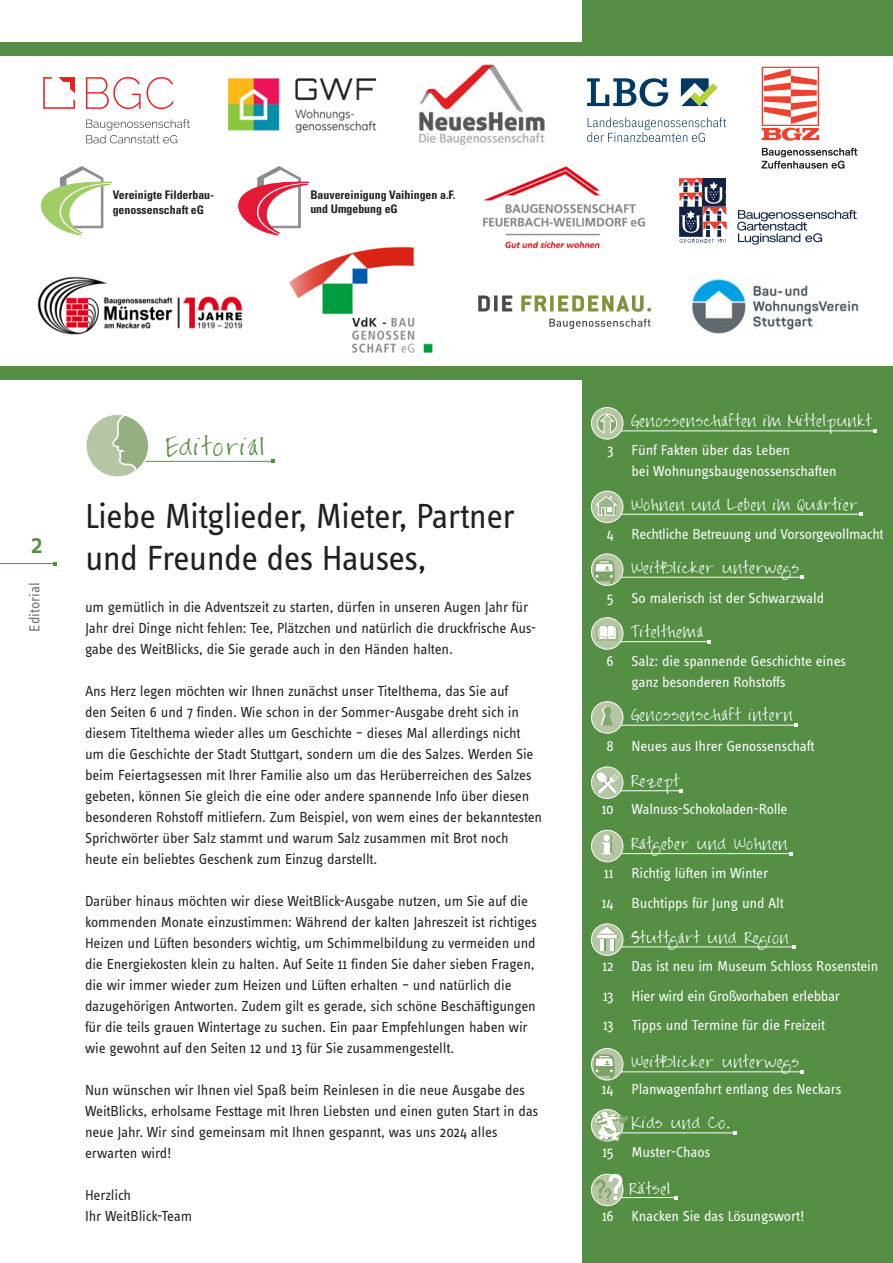
<style>
.page{position:relative;width:893px;height:1263px;background:#fff}
.page>*{position:absolute;margin:0;border:0;box-sizing:border-box;transform-origin:0 0}
.t1{font:36px/42px "Info Text Pro";letter-spacing:-.02em;color:#231f20}
.t2{font:500 27px "Info Text Pro";color:#548f44}
.t3{font:21px "FG Jayne Print";letter-spacing:.1em;color:#548f44}
.t4{font:15px/21px "Info Text Pro";letter-spacing:-.01em;color:#231f20}
.t5{font:15px/21px "Info Text Pro";letter-spacing:-.015em;color:#fff}
.t6{font:15px "Info Text Pro";color:#6c6d70}
.t7{font:13.5px "FG Jayne Print";letter-spacing:.05em;color:#fff}
.t8{font:700 condensed 11.85px/14.2px "Univers LT Std";color:#231f20}
</style>
<div class="page">
<div style="left:583px;top:0;width:310px;height:1263px;background:#548f44"></div>
<hr style="left:0;top:563px;width:55px;height:1px;background:#548f44">
<hr style="left:118px;top:461px;width:155px;height:1px;background:#548f44">
<div style="left:86px;top:414px;width:63px;height:63px;background:#b6c5a4;border-radius:50%"></div>
<svg style="left:112px;top:416px;width:37px;height:59px"></svg>
<div style="left:85px;top:413px;width:65px;height:65px;border:2px solid #fff;border-radius:50%"></div>
<hr style="left:607px;top:430px;width:268px;height:1px;background:#fff">
<div style="left:591px;top:408px;width:32px;height:31px;background:#b6c5a4;border-radius:50%"></div>
<div style="left:591px;top:407px;width:32px;height:32px;border:1px solid #fff;border-radius:50%"></div>
<svg style="left:597px;top:413px;width:21px;height:21px"></svg>
<div style="left:0;top:43px;width:893px;height:337px;background:#548f44"></div>
<div style="left:0;top:57px;width:893px;height:309px;background:#fff"></div>
<hr style="left:608px;top:946px;width:186px;height:1px;background:#fff">
<svg style="left:591px;top:924px;width:32px;height:31px"></svg>
<div style="left:591px;top:923px;width:32px;height:33px;border:1px solid #fff;border-radius:50%"></div>
<hr style="left:598px;top:935px;width:20px;height:3px;background:#769f5f">
<hr style="left:597px;top:935px;width:20px;height:3px;background:#fff">
<svg style="left:598px;top:927px;width:19px;height:24px"></svg>
<hr style="left:608px;top:1132px;width:127px;height:1px;background:#fff">
<svg style="left:591px;top:1109px;width:32px;height:32px"></svg>
<div style="left:591px;top:1109px;width:32px;height:32px;border:1px solid #fff;border-radius:50%"></div>
<svg style="left:595px;top:1112px;width:33px;height:29px"></svg>
<hr style="left:611px;top:1197px;width:65px;height:1px;background:#fff">
<svg style="left:591px;top:1174px;width:32px;height:32px"></svg>
<div style="left:591px;top:1174px;width:32px;height:32px;border:1px solid #fff;border-radius:50%"></div>
<svg style="left:595px;top:1174px;width:27px;height:27px"></svg>
<hr style="left:609px;top:725px;width:187px;height:1px;background:#fff">
<div style="left:591px;top:702px;width:32px;height:31px;background:#b6c5a4;border-radius:50%"></div>
<div style="left:591px;top:701px;width:32px;height:32px;border:1px solid #fff;border-radius:50%"></div>
<svg style="left:601px;top:707px;width:12px;height:19px"></svg>
<hr style="left:607px;top:853px;width:183px;height:1px;background:#fff">
<div style="left:591px;top:830px;width:32px;height:32px;background:#b6c5a4;border-radius:50%"></div>
<div style="left:591px;top:830px;width:32px;height:32px;border:1px solid #fff;border-radius:50%"></div>
<svg style="left:602px;top:835px;width:12px;height:19px"></svg>
<hr style="left:615px;top:514px;width:246px;height:1px;background:#fff">
<svg style="left:591px;top:491px;width:32px;height:32px"></svg>
<div style="left:591px;top:491px;width:32px;height:32px;border:1px solid #fff;border-radius:50%"></div>
<svg style="left:595px;top:495px;width:23px;height:21px"></svg>
<img style="left:679px;top:178px;width:47px;height:59px">
<img style="left:679px;top:185px;width:48px;height:45px">
<img style="left:679px;top:178px;width:44px;height:7px">
<svg style="left:680px;top:239px;width:46px;height:4px"></svg>
<svg style="left:737px;top:210px;width:120px;height:35px"></svg>
<svg style="left:41px;top:166px;width:71px;height:69px"></svg>
<svg style="left:521px;top:295px;width:130px;height:17px"></svg>
<svg style="left:478px;top:295px;width:34px;height:16px"></svg>
<svg style="left:549px;top:319px;width:101px;height:10px"></svg>
<svg style="left:762px;top:67px;width:57px;height:74px"></svg>
<svg style="left:761px;top:148px;width:96px;height:21px"></svg>
<img style="left:228px;top:78px;width:149px;height:55px">
<img style="left:418px;top:63px;width:127px;height:82px">
<svg style="left:86px;top:77px;width:55px;height:32px"></svg>
<svg style="left:147px;top:77px;width:27px;height:32px"></svg>
<svg style="left:86px;top:119px;width:104px;height:24px"></svg>
<svg style="left:43px;top:77px;width:32px;height:32px"></svg>
<img style="left:483px;top:166px;width:162px;height:83px">
<img style="left:690px;top:279px;width:169px;height:55px">
<svg style="left:681px;top:78px;width:37px;height:28px"></svg>
<svg style="left:587px;top:78px;width:81px;height:29px"></svg>
<svg style="left:587px;top:118px;width:139px;height:24px"></svg>
<img style="left:289px;top:246px;width:144px;height:107px">
<svg style="left:238px;top:166px;width:71px;height:69px"></svg>
<hr style="left:607px;top:577px;width:194px;height:1px;background:#fff">
<svg style="left:591px;top:554px;width:32px;height:31px"></svg>
<svg style="left:594px;top:559px;width:21px;height:25px"></svg>
<div style="left:591px;top:553px;width:32px;height:33px;border:1px solid #fff;border-radius:50%"></div>
<hr style="left:612px;top:641px;width:97px;height:1px;background:#fff">
<div style="left:591px;top:618px;width:32px;height:31px;background:#b6c5a4;border-radius:50%"></div>
<div style="left:591px;top:617px;width:32px;height:33px;border:1px solid #fff;border-radius:50%"></div>
<svg style="left:597px;top:625px;width:21px;height:16px"></svg>
<hr style="left:607px;top:1071px;width:194px;height:1px;background:#fff">
<svg style="left:591px;top:1048px;width:32px;height:32px"></svg>
<svg style="left:594px;top:1054px;width:21px;height:25px"></svg>
<div style="left:591px;top:1048px;width:32px;height:32px;border:1px solid #fff;border-radius:50%"></div>
<img style="left:38px;top:277px;width:205px;height:57px">
<hr style="left:608px;top:790px;width:73px;height:1px;background:#fff">
<svg style="left:591px;top:767px;width:32px;height:31px"></svg>
<div style="left:591px;top:766px;width:32px;height:33px;border:1px solid #fff;border-radius:50%"></div>
<svg style="left:595px;top:772px;width:24px;height:21px"></svg>
<p class="t8" style="left:113px;top:188px;width:103px">Vereinigte Filderbau&shy;genossenschaft eG</p>
<p class="t8" style="left:310px;top:188px;width:147px">Bauvereinigung Vaihingen a.F. und Umgebung eG</p>
<h2 class="t2" style="left:31px;top:528px;width:14px">2</h2>
<p class="t6" style="left:26px;top:631px;width:50px;rotate:-90deg">Editorial</p>
<h3 class="t3" style="left:166px;top:435px;width:101px">Editorial</h3>
<h1 class="t1" style="left:85px;top:494px;width:431px">Liebe Mitglieder, Mieter, Partner und Freunde des Hauses,</h1>
<p class="t4" style="left:85px;top:596px;width:453px">um gemütlich in die Adventszeit zu starten, dürfen in unseren Augen Jahr für<br>Jahr drei Dinge nicht fehlen: Tee, Plätzchen und natürlich die druckfrische Aus&shy;gabe des WeitBlicks, die Sie gerade auch in den Händen halten.</p>
<p class="t4" style="left:85px;top:680px;width:459px">Ans Herz legen möchten wir Ihnen zunächst unser Titelthema, das Sie auf<br>den Seiten 6 und 7 finden. Wie schon in der Sommer-Ausgabe dreht sich in diesem Titelthema wieder alles um Geschichte – dieses Mal allerdings nicht um die Geschichte der Stadt Stuttgart, sondern um die des Salzes. Werden Sie beim Feiertagsessen mit Ihrer Familie also um das Herüberreichen des Salzes gebeten, können Sie gleich die eine oder andere spannende Info über diesen besonderen Rohstoff mitliefern. Zum Beispiel, von wem eines der bekanntesten Sprichwörter über Salz stammt und warum Salz zusammen mit Brot noch heute ein beliebtes Geschenk zum Einzug darstellt.</p>
<p class="t4" style="left:85px;top:890px;width:453px">Darüber hinaus möchten wir diese WeitBlick-Ausgabe nutzen, um Sie auf die kommenden Monate einzustimmen: Während der kalten Jahreszeit ist richtiges Heizen und Lüften besonders wichtig, um Schimmelbildung zu vermeiden und die Energiekosten klein zu halten. Auf Seite 11 finden Sie daher sieben Fragen, die wir immer wieder zum Heizen und Lüften erhalten – und natürlich die dazugehörigen Antworten. Zudem gilt es gerade, sich schöne Beschäftigungen für die teils grauen Wintertage zu suchen. Ein paar Empfehlungen haben wir wie gewohnt auf den Seiten 12 und 13 für Sie zusammengestellt.</p>
<p class="t4" style="left:85px;top:1079px;width:455px">Nun wünschen wir Ihnen viel Spaß beim Reinlesen in die neue Ausgabe des WeitBlicks, erholsame Festtage mit Ihren Liebsten und einen guten Start in das neue Jahr. Wir sind gemeinsam mit Ihnen gespannt, was uns 2024 alles erwarten wird!</p>
<p class="t4" style="left:85px;top:1184px;width:109px">Herzlich<br>Ihr WeitBlick-Team</p>
<p class="t7" style="left:631px;top:413px;width:241px">Genossenschaften im Mittelpunkt</p>
<p class="t5" style="left:632px;top:439px;width:207px;text-indent:-24px">3 Fünf Fakten über das Leben<br>bei Wohnungsbaugenossenschaften</p>
<p class="t7" style="left:631px;top:497px;width:228px">Wohnen und Leben im Quartier</p>
<p class="t5" style="left:607px;top:523px;width:278px">4 Rechtliche Betreuung und Vorsorgevollmacht</p>
<p class="t7" style="left:631px;top:560px;width:169px">WeitBlicker unterwegs</p>
<p class="t5" style="left:606px;top:587px;width:219px">5 So malerisch ist der Schwarzwald</p>
<p class="t7" style="left:631px;top:625px;width:73px">Titelthema</p>
<p class="t5" style="left:632px;top:650px;width:216px;text-indent:-25px">6 Salz: die spannende Geschichte eines ganz besonderen Rohstoffs</p>
<p class="t7" style="left:631px;top:707px;width:163px">Genossenschaft intern</p>
<p class="t5" style="left:606px;top:735px;width:210px">8 Neues aus Ihrer Genossenschaft</p>
<p class="t7" style="left:631px;top:773px;width:49px">Rezept</p>
<p class="t5" style="left:602px;top:798px;width:187px">10 Walnuss-Schokoladen-Rolle</p>
<p class="t7" style="left:631px;top:836px;width:158px">Ratgeber und Wohnen</p>
<p class="t5" style="left:602px;top:857px;width:184px;line-height:30.2px">11 Richtig lüften im Winter<br>14 Buchtipps für Jung und Alt</p>
<p class="t7" style="left:631px;top:930px;width:159px">Stuttgart und Region</p>
<p class="t5" style="left:602px;top:951px;width:278px;line-height:29.5px">12 Das ist neu im Museum Schloss Rosenstein<br>13 Hier wird ein Großvorhaben erlebbar<br>13 Tipps und Termine für die Freizeit</p>
<p class="t7" style="left:631px;top:1054px;width:169px">WeitBlicker unterwegs</p>
<p class="t5" style="left:602px;top:1078px;width:241px">14 Planwagenfahrt entlang des Neckars</p>
<p class="t7" style="left:631px;top:1115px;width:100px">Kids und Co.</p>
<p class="t5" style="left:602px;top:1141px;width:109px">15 Muster-Chaos</p>
<p class="t7" style="left:629px;top:1181px;width:43px">Rätsel</p>
<p class="t5" style="left:602px;top:1205px;width:204px">16 Knacken Sie das Lösungswort!</p>
</div>
